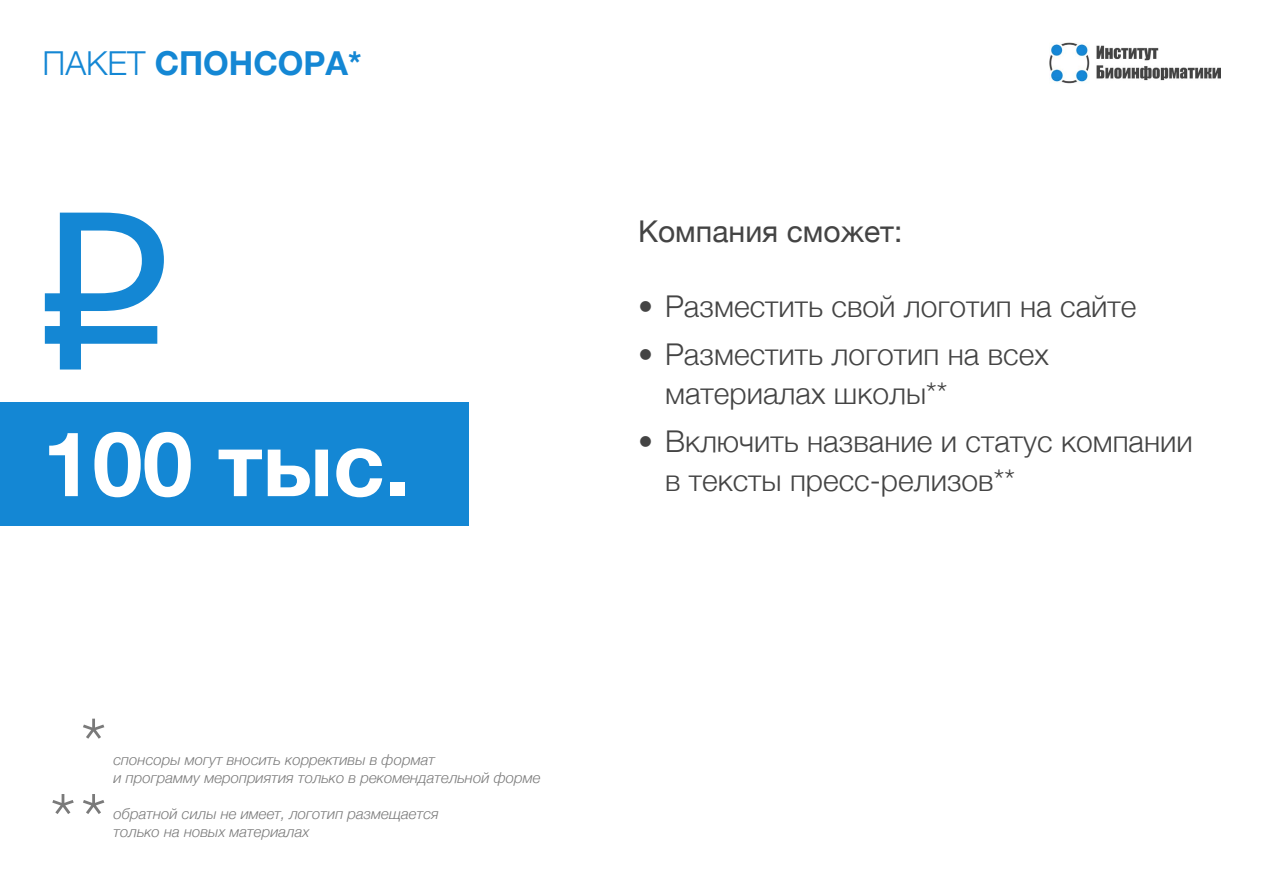
<style>
.page{position:relative;width:1263px;height:893px;background:#fff}
.page>*{position:absolute;margin:0;border:0;box-sizing:border-box;transform-origin:0 0}
.t1{font:700 90px "Helvetica Neue";color:#fff}
.t2{font:700 33px "Helvetica Neue";color:#1487d4}
.t3{font:300 30px/39px "Helvetica Neue";color:#444}
.t4{font:30px "Helvetica Neue";color:#444}
.t5{font:italic 300 15px/18px "Helvetica Neue";color:#444}
.s1{font-weight:300}
</style>
<div class="page">
<img style="left:1049px;top:43px;width:171px;height:40px">
<svg style="left:83px;top:719px;width:21px;height:20px"></svg>
<svg style="left:52px;top:794px;width:22px;height:20px"></svg>
<svg style="left:83px;top:794px;width:21px;height:20px"></svg>
<svg style="left:45px;top:213px;width:119px;height:156px"></svg>
<div style="left:0;top:402px;width:468px;height:124px;background:#1487d4"></div>
<h2 class="t2" style="left:43px;top:43px;width:321px"><span class="s1">ПАКЕТ</span> СПОНСОРА*</h2>
<h1 class="t1" style="left:43px;top:408px;width:369px">100 тыс.</h1>
<h3 class="t4" style="left:638px;top:213px;width:266px">Компания сможет:</h3>
<h3 class="t3" style="left:638px;top:286px;width:500px">• Разместить свой логотип на сайте</h3>
<h3 class="t3" style="left:665px;top:334px;width:385px;text-indent:-27px">• Разместить логотип на всех материалах школы**</h3>
<h3 class="t3" style="left:665px;top:421px;width:529px;text-indent:-27px">• Включить название и статус компании в тексты пресс-релизов**</h3>
<p class="t5" style="left:114px;top:750px;width:428px">спонсоры могут вносить коррективы в формат<br>и программу мероприятия только в рекомендательной форме</p>
<p class="t5" style="left:114px;top:804px;width:327px">обратной силы не имеет, логотип размещается только на новых материалах</p>
</div>
